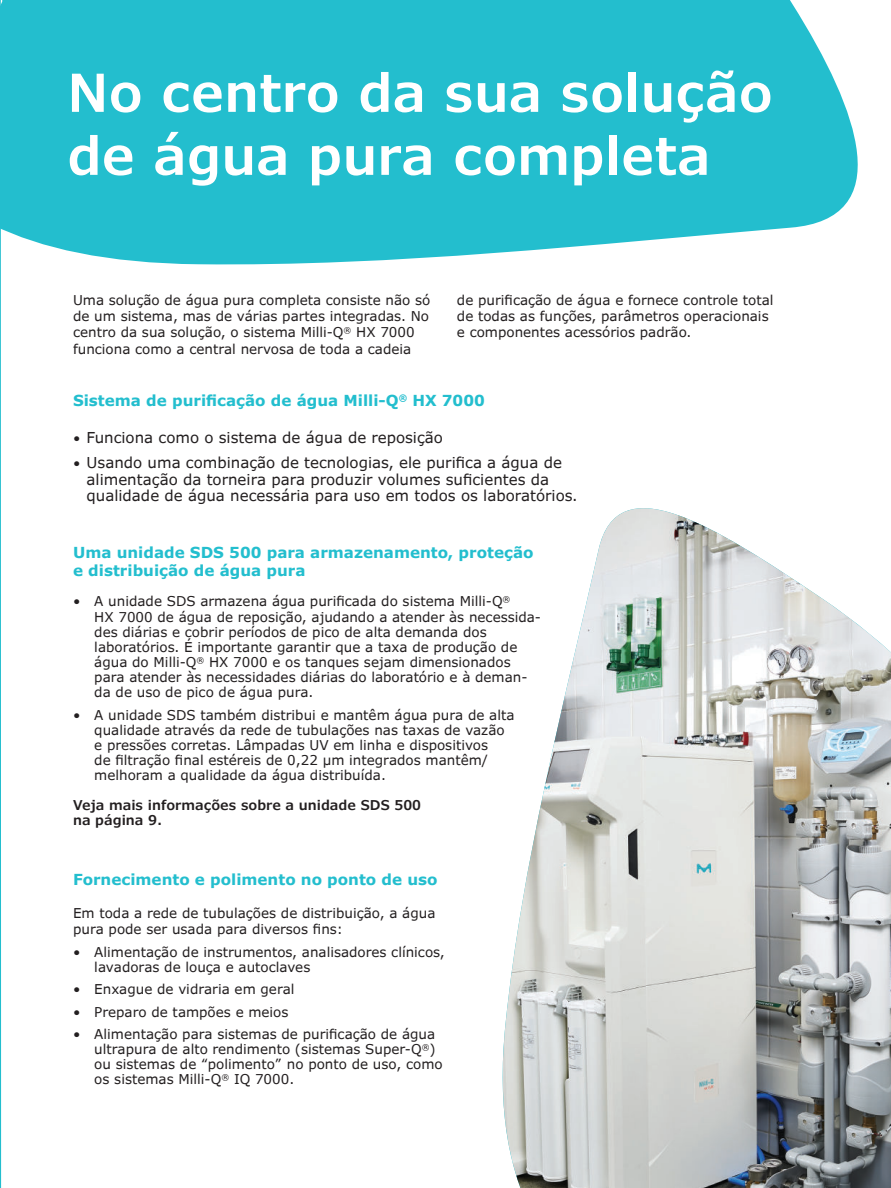
<style>
.page{position:relative;width:891px;height:1188px;background:#fff}
.page>*{position:absolute;margin:0;border:0;box-sizing:border-box;transform-origin:0 0}
.t1{font:600 52.5px/63px "Verdana Pro";color:#fff}
.t2{font:700 15.15px/18px "Verdana Pro";color:#23bece}
.t3{font:15px/16.5px "Verdana Pro";color:#231f20}
.t4{font:13.5px/15px "Verdana Pro";color:#231f20}
.t5{font:600 13.5px/15px "Verdana Pro";color:#231f20}
.s1{font-size:13.5px}
</style>
<div class="page">
<svg style="left:0;top:266px;width:1px;height:922px"></svg>
<svg style="left:0;top:0;width:858px;height:266px;background:#35c3d2"></svg>
<img style="left:502px;top:508px;width:389px;height:680px">
<h1 class="t1" style="left:67px;top:64px;width:707px">No centro da sua solução de água pura completa</h1>
<p class="t4" style="left:73px;top:292px;width:359px;line-height:16.2px">Uma solução de água pura completa consiste não só de um sistema, mas de várias partes integradas. No centro da sua solução, o sistema Milli-Q<sup>®</sup> HX 7000 funciona como a central nervosa de toda a cadeia</p>
<p class="t4" style="left:457px;top:292px;width:318px;line-height:16.2px">de purificação de água e fornece controle total de todas as funções, parâmetros operacionais e componentes acessórios padrão.</p>
<p class="t2" style="left:73px;top:392px;width:413px">Sistema de purificação de água Milli-Q<sup>®</sup> HX 7000</p>
<p class="t3" style="left:73px;top:429px;width:371px"><span class="s1">•</span> Funciona como o sistema de água de reposição</p>
<p class="t3" style="left:87px;top:455px;width:493px;text-indent:-14px"><span class="s1">•</span> Usando uma combinação de tecnologias, ele purifica a água de alimentação da torneira para produzir volumes suficientes da qualidade de água necessária para uso em todos os laboratórios.</p>
<p class="t2" style="left:73px;top:544px;width:462px">Uma unidade SDS 500 para armazenamento, proteção e distribuição de água pura</p>
<p class="t4" style="left:94px;top:594px;width:448px;text-indent:-21px">• A unidade SDS armazena água purificada do sistema Milli-Q<sup>®<br></sup>HX 7000 de água de reposição, ajudando a atender às necessida&shy;des diárias e cobrir períodos de pico de alta demanda dos laboratórios. É importante garantir que a taxa de produção de água do Milli-Q<sup>®</sup> HX 7000 e os tanques sejam dimensionados para atender às necessidades diárias do laboratório e à deman&shy;da de uso de pico de água pura.</p>
<p class="t4" style="left:94px;top:708px;width:422px;text-indent:-21px">• A unidade SDS também distribui e mantêm água pura de alta qualidade através da rede de tubulações nas taxas de vazão e pressões corretas. Lâmpadas UV em linha e dispositivos<br>de filtração final estéreis de 0,22 µm integrados mantêm/ melhoram a qualidade da água distribuída.</p>
<p class="t5" style="left:73px;top:798px;width:350px">Veja mais informações sobre a unidade SDS 500 na página 9.</p>
<p class="t2" style="left:73px;top:871px;width:366px">Fornecimento e polimento no ponto de uso</p>
<p class="t4" style="left:73px;top:905px;width:364px;line-height:16.5px">Em toda a rede de tubulações de distribuição, a água pura pode ser usada para diversos fins:</p>
<p class="t4" style="left:94px;top:945px;width:352px;text-indent:-21px">• Alimentação de instrumentos, analisadores clínicos, lavadoras de louça e autoclaves</p>
<p class="t4" style="left:73px;top:982px;width:223px">• Enxague de vidraria em geral</p>
<p class="t4" style="left:73px;top:1005px;width:217px">• Preparo de tampões e meios</p>
<p class="t4" style="left:94px;top:1027px;width:350px;text-indent:-21px">• Alimentação para sistemas de purificação de água ultrapura de alto rendimento (sistemas Super-Q<sup>®</sup>) ou sistemas de “polimento” no ponto de uso, como os sistemas Milli-Q<sup>®</sup> IQ 7000.</p>
</div>
